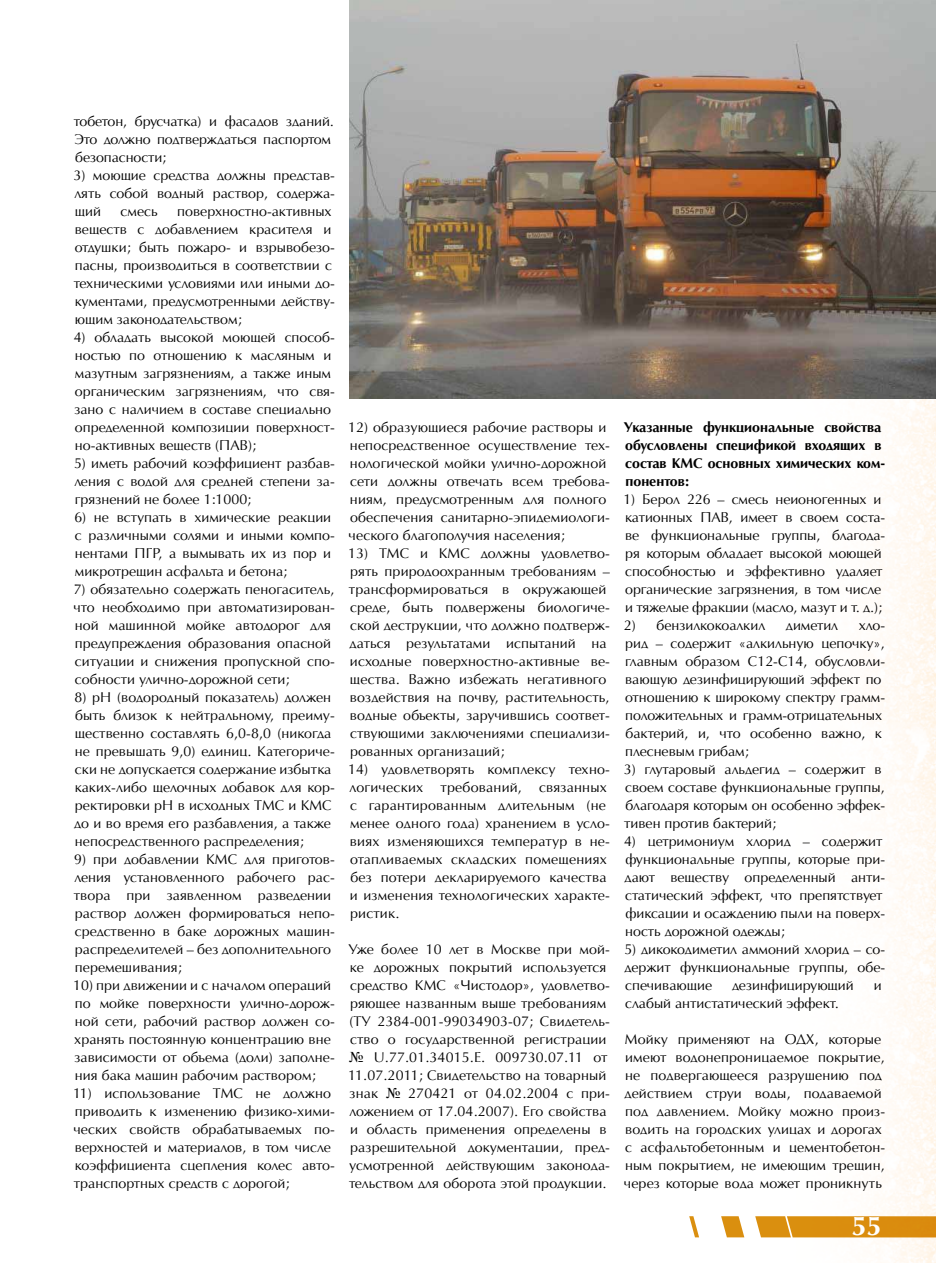
<style>
.page{position:relative;width:936px;height:1263px;background:#fff}
.page>*{position:absolute;margin:0;border:0;box-sizing:border-box;transform-origin:0 0}
.t1{font:700 27px "AG Opus High Resolution";color:#fff}
.t2{font:14.25px/18px "AG Opus High Resolution";color:#000}
.t3{font:700 14.25px/18px "AG Opus High Resolution";color:#000}
.s1{font-family:"Times New Roman";font-size:15px}
</style>
<div class="page">
<img style="left:796px;top:399px;width:139px;height:864px">
<svg style="left:689px;top:1216px;width:246px;height:21px"></svg>
<img style="left:349px;top:0;width:586px;height:399px">
<p class="t2" style="left:74px;top:112px;width:261px">тобетон, брусчатка) и фасадов зданий.<br>Это должно подтверждаться паспортом безопасности;</p>
<p class="t2" style="left:73px;top:166px;width:263px;text-align:justify">3) моющие средства должны представ&shy;лять собой водный раствор, содержа&shy;щий</p>
<p class="t2" style="left:74px;top:202px;width:262px;text-indent:103px">поверхностно-активных веществ с добавлением красителя и отдушки; быть пожаро- и взрывобезо&shy;пасны, производиться в соответствии с техническими условиями или иными до&shy;кументами, предусмотренными действу&shy;ющим законодательством;</p>
<p class="t2" style="left:74px;top:328px;width:263px">4) обладать высокой моющей способ&shy;ностью по отношению к масляным и мазутным загрязнениям, а также иным органическим загрязнениям, что свя&shy;зано с наличием в составе специально определенной композиции поверхност&shy;но-активных веществ (ПАВ);</p>
<p class="t2" style="left:74px;top:454px;width:262px;text-align:justify">5) иметь рабочий коэффициент разбав&shy;ления с водой для средней степени за&shy;грязнений не более 1:1000;</p>
<p class="t2" style="left:74px;top:508px;width:262px">6) не вступать в химические реакции с различными солями и иными компо&shy;нентами ПГР, а вымывать их из пор и микротрещин асфальта и бетона;</p>
<p class="t2" style="left:73px;top:580px;width:263px">7) обязательно содержать пеногаситель, что необходимо при автоматизирован&shy;ной машинной мойке автодорог для предупреждения образования опасной ситуации и снижения пропускной спо&shy;собности улично-дорожной сети;</p>
<p class="t2" style="left:74px;top:688px;width:262px">8) рН (водородный показатель) должен быть близок к нейтральному, преиму&shy;щественно составлять 6,0-8,0 (никогда не превышать 9,0) единиц. Категориче&shy;ски не допускается содержание избытка каких-либо щелочных добавок для кор&shy;ректировки рН в исходных ТМС и КМС до и во время его разбавления, а также непосредственного распределения;</p>
<p class="t2" style="left:74px;top:850px;width:262px">9) при добавлении КМС для приготов&shy;ления установленного рабочего рас&shy;твора при заявленном разведении раствор должен формироваться непо&shy;средственно в баке дорожных машин&shy;распределителей – без дополнительного перемешивания;</p>
<p class="t2" style="left:73px;top:976px;width:263px">10) при движении и с началом операций по мойке поверхности улично-дорож&shy;ной сети, рабочий раствор должен со&shy;хранять постоянную концентрацию вне зависимости от объема (доли) заполне&shy;ния бака машин рабочим раствором;</p>
<p class="t2" style="left:73px;top:1084px;width:263px">11) использование ТМС не должно приводить к изменению физико-хими&shy;ческих свойств обрабатываемых по&shy;верхностей и материалов, в том числе коэффициента сцепления колес авто&shy;транспортных средств с дорогой;</p>
<p class="t2" style="left:121px;top:202px;width:38px">смесь</p>
<p class="t2" style="left:348px;top:418px;width:263px">12) образующиеся рабочие растворы и непосредственное осуществление тех&shy;нологической мойки улично-дорожной сети должны отвечать всем требова&shy;ниям, предусмотренным для полного обеспечения санитарно-эпидемиологи&shy;ческого благополучия населения;</p>
<p class="t2" style="left:348px;top:544px;width:263px">13) ТМС и КМС должны удовлетво&shy;рять природоохранным требованиям – трансформироваться в окружающей среде, быть подвержены биологиче&shy;ской деструкции, что должно подтверж&shy;даться результатами испытаний на исходные поверхностно-активные ве&shy;щества. Важно избежать негативного воздействия на почву, растительность, водные объекты, заручившись соответ&shy;ствующими заключениями специализи&shy;рованных организаций;</p>
<p class="t2" style="left:348px;top:760px;width:263px">14) удовлетворять комплексу техно&shy;логических требований, связанных с гарантированным длительным (не менее одного года) хранением в усло&shy;виях изменяющихся температур в не&shy;отапливаемых складских помещениях без потери декларируемого качества и изменения технологических характе&shy;ристик.</p>
<p class="t2" style="left:348px;top:940px;width:263px">Уже более 10 лет в Москве при мой&shy;ке дорожных покрытий используется средство КМС «Чистодор», удовлетво&shy;ряющее названным выше требованиям (ТУ 2384-001-99034903-07; Свидетель&shy;ство о государственной регистрации <span class="s1">№</span> U.77.01.34015.Е. 009730.07.11 от 11.07.2011; Свидетельство на товарный знак <span class="s1">№</span> 270421 от 04.02.2004 с при&shy;ложением от 17.04.2007). Его свойства и область применения определены в разрешительной документации, пред&shy;усмотренной действующим законода&shy;тельством для оборота этой продукции.</p>
<p class="t3" style="left:624px;top:418px;width:263px">Указанные функциональные свойства обусловлены спецификой входящих в состав КМС основных химических ком&shy;понентов:</p>
<p class="t2" style="left:623px;top:490px;width:263px">1) Берол 226 – смесь неионогенных и катионных ПАВ, имеет в своем соста&shy;ве функциональные группы, благода&shy;ря которым обладает высокой моющей способностью и эффективно удаляет органические загрязнения, в том числе и тяжелые фракции (масло, мазут и т. д.);</p>
<p class="t2" style="left:624px;top:616px;width:143px">2) бензилкокоалкил</p>
<p class="t2" style="left:785px;top:616px;width:54px">диметил</p>
<p class="t2" style="left:625px;top:616px;width:261px;text-indent:234px">хло&shy;рид – содержит «алкильную цепочку», главным образом С12-С14, обусловли&shy;вающую дезинфицирующий эффект по отношению к широкому спектру грамм&shy;положительных и грамм-отрицательных бактерий, и, что особенно важно, к плесневым грибам;</p>
<p class="t2" style="left:623px;top:760px;width:263px">3) глутаровый альдегид – содержит в своем составе функциональные группы, благодаря которым он особенно эффек&shy;тивен против бактерий;</p>
<p class="t2" style="left:624px;top:832px;width:263px">4) цетримониум хлорид – содержит функциональные группы, которые при&shy;дают веществу определенный анти&shy;статический эффект, что препятствует фиксации и осаждению пыли на поверх&shy;ность дорожной одежды;</p>
<p class="t2" style="left:624px;top:940px;width:262px;text-align:justify">5) дикокодиметил аммоний хлорид – со&shy;держит функциональные группы, обе&shy;спечивающие</p>
<p class="t2" style="left:732px;top:976px;width:123px">дезинфицирующий</p>
<p class="t2" style="left:873px;top:976px;width:9px">и</p>
<p class="t2" style="left:625px;top:994px;width:215px">слабый антистатический эффект.</p>
<p class="t2" style="left:623px;top:1030px;width:263px">Мойку применяют на ОДХ, которые имеют водонепроницаемое покрытие, не подвергающееся разрушению под действием струи воды, подаваемой под давлением. Мойку можно произ&shy;водить на городских улицах и дорогах с асфальтобетонным и цементобетон&shy;ным покрытием, не имеющим трещин, через которые вода может проникнуть</p>
<h1 class="t1" style="left:851px;top:1210px;width:32px">55</h1>
</div>
